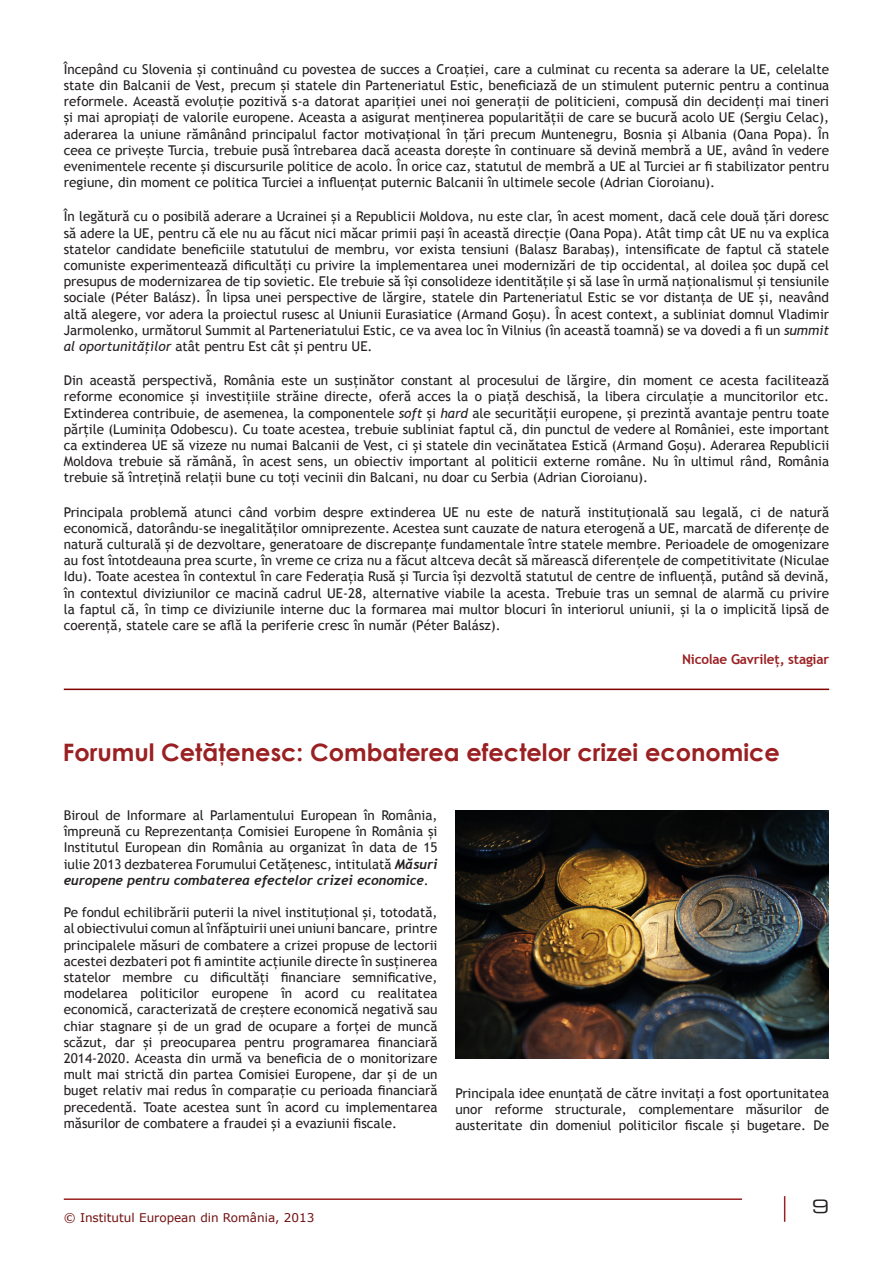
<style>
.page{position:relative;width:893px;height:1263px;background:#fff}
.page>*{position:absolute;margin:0;border:0;box-sizing:border-box;transform-origin:0 0}
.t1{font:700 24px "Century Gothic";color:#9a2022}
.t2{font:18px "Eurostile Extended Two";color:#231f20}
.t3{font:13.5px/16.2px "Trebuchet MS";color:#231f20;text-align:justify}
.t4{font:700 13.5px "Trebuchet MS";letter-spacing:-.015em;color:#9a2022}
.t5{font:12px "Verdana";color:#710f10}
.s1{font-style:italic}
.s2{font-family:"Trebuchet";font-weight:700;font-style:italic}
</style>
<div class="page">
<hr style="left:64px;top:1198px;width:678px;height:2px;background:#9a2022">
<svg style="left:784px;top:1196px;width:1px;height:26px"></svg>
<hr style="left:64px;top:688px;width:765px;height:2px;background:#800000">
<img style="left:455px;top:810px;width:374px;height:249px">
<p class="t3" style="left:64px;top:61px;width:767px">Începând cu Slovenia şi continuând cu povestea de succes a Croaţiei, care a culminat cu recenta sa aderare la UE, celelalte state din Balcanii de Vest, precum şi statele din Parteneriatul Estic, beneficiază de un stimulent puternic pentru a continua reformele. Această evoluţie pozitivă s-a datorat apariţiei unei noi generaţii de politicieni, compusă din decidenţi mai tineri şi mai apropiaţi de valorile europene. Aceasta a asigurat menţinerea popularităţii de care se bucură acolo UE (Sergiu Celac), aderarea la uniune rămânând principalul factor motivaţional în ţări precum Muntenegru, Bosnia şi Albania (Oana Popa). În ceea ce priveşte Turcia, trebuie pusă întrebarea dacă aceasta doreşte în continuare să devină membră a UE, având în vedere evenimentele recente şi discursurile politice de acolo. În orice caz, statutul de membră a UE al Turciei ar fi stabilizator pentru regiune, din moment ce politica Turciei a influenţat puternic Balcanii în ultimele secole (Adrian Cioroianu).</p>
<p class="t3" style="left:64px;top:209px;width:767px">În legătură cu o posibilă aderare a Ucrainei şi a Republicii Moldova, nu este clar, în acest moment, dacă cele două ţări doresc să adere la UE, pentru că ele nu au făcut nici măcar primii paşi în această direcţie (Oana Popa). Atât timp cât UE nu va explica statelor candidate beneficiile statutului de membru, vor exista tensiuni (Balasz Barabaş), intensificate de faptul că statele comuniste experimentează dificultăţi cu privire la implementarea unei modernizări de tip occidental, al doilea şoc după cel presupus de modernizarea de tip sovietic. Ele trebuie să îşi consolideze identităţile şi să lase în urmă naţionalismul şi tensiunile sociale (Péter Balász). În lipsa unei perspective de lărgire, statele din Parteneriatul Estic se vor distanţa de UE şi, neavând altă alegere, vor adera la proiectul rusesc al Uniunii Eurasiatice (Armand Goşu). În acest context, a subliniat domnul Vladimir Jarmolenko, următorul Summit al Parteneriatului Estic, ce va avea loc în Vilnius (în această toamnă) se va dovedi a fi un <span class="s1">summit al oportunităţilor</span> atât pentru Est cât şi pentru UE.</p>
<p class="t3" style="left:64px;top:372px;width:767px">Din această perspectivă, România este un susţinător constant al procesului de lărgire, din moment ce acesta facilitează reforme economice şi investiţiile străine directe, oferă acces la o piaţă deschisă, la libera circulaţie a muncitorilor etc.<br>Extinderea contribuie, de asemenea, la componentele <span class="s1">soft</span> şi <span class="s1">hard</span> ale securităţii europene, şi prezintă avantaje pentru toate părţile (Luminiţa Odobescu). Cu toate acestea, trebuie subliniat faptul că, din punctul de vedere al României, este important ca extinderea UE să vizeze nu numai Balcanii de Vest, ci şi statele din vecinătatea Estică (Armand Goşu). Aderarea Republicii Moldova trebuie să rămână, în acest sens, un obiectiv important al politicii externe române. Nu în ultimul rând, România trebuie să întreţină relaţii bune cu toţi vecinii din Balcani, nu doar cu Serbia (Adrian Cioroianu).</p>
<p class="t3" style="left:64px;top:504px;width:767px">Principala problemă atunci când vorbim despre extinderea UE nu este de natură instituţională sau legală, ci de natură economică, datorându-se inegalităţilor omniprezente. Acestea sunt cauzate de natura eterogenă a UE, marcată de diferenţe de natură culturală şi de dezvoltare, generatoare de discrepanţe fundamentale între statele membre. Perioadele de omogenizare au fost întotdeauna prea scurte, în vreme ce criza nu a făcut altceva decât să mărească diferenţele de competitivitate (Niculae Idu). Toate acestea în contextul în care Federaţia Rusă şi Turcia îşi dezvoltă statutul de centre de influenţă, putând să devină, în contextul diviziunilor ce macină cadrul UE-28, alternative viabile la acesta. Trebuie tras un semnal de alarmă cu privire la faptul că, în timp ce diviziunile interne duc la formarea mai multor blocuri în interiorul uniunii, şi la o implicită lipsă de coerenţă, statele care se află la periferie cresc în număr (Péter Balász).</p>
<p class="t4" style="left:682px;top:651px;width:149px">Nicolae Gavrileţ, stagiar</p>
<p class="t1" style="left:63px;top:734px;width:719px">Forumul Cetăţenesc: Combaterea efectelor crizei economice</p>
<p class="t3" style="left:64px;top:807px;width:375px">Biroul de Informare al Parlamentului European în România, împreună cu Reprezentanţa Comisiei Europene în România şi Institutul European din România au organizat în data de 15 iulie 2013 dezbaterea Forumului Cetăţenesc, intitulată <span class="s2">Măsuri europene pentru combaterea efectelor crizei economice</span>.</p>
<p class="t3" style="left:64px;top:904px;width:375px">Pe fondul echilibrării puterii la nivel instituţional şi, totodată, al obiectivului comun al înfăptuirii unei uniuni bancare, printre principalele măsuri de combatere a crizei propuse de lectorii acestei dezbateri pot fi amintite acţiunile directe în susţinerea statelor membre cu dificultăţi financiare semnificative, modelarea politicilor europene în acord cu realitatea economică, caracterizată de creştere economică negativă sau chiar stagnare şi de un grad de ocupare a forţei de muncă scăzut, dar şi preocuparea pentru programarea financiară 2014-2020. Aceasta din urmă va beneficia de o monitorizare mult mai strictă din partea Comisiei Europene, dar şi de un buget relativ mai redus în comparaţie cu perioada financiară precedentă. Toate acestea sunt în acord cu implementarea măsurilor de combatere a fraudei şi a evaziunii fiscale.</p>
<p class="t3" style="left:455px;top:1085px;width:375px">Principala idee enunţată de către invitaţi a fost oportunitatea unor reforme structurale, complementare măsurilor de austeritate din domeniul politicilor fiscale şi bugetare. De</p>
<p class="t5" style="left:64px;top:1210px;width:252px">© Institutul European din România, 2013</p>
<h2 class="t2" style="left:812px;top:1194px;width:19px">9</h2>
</div>
